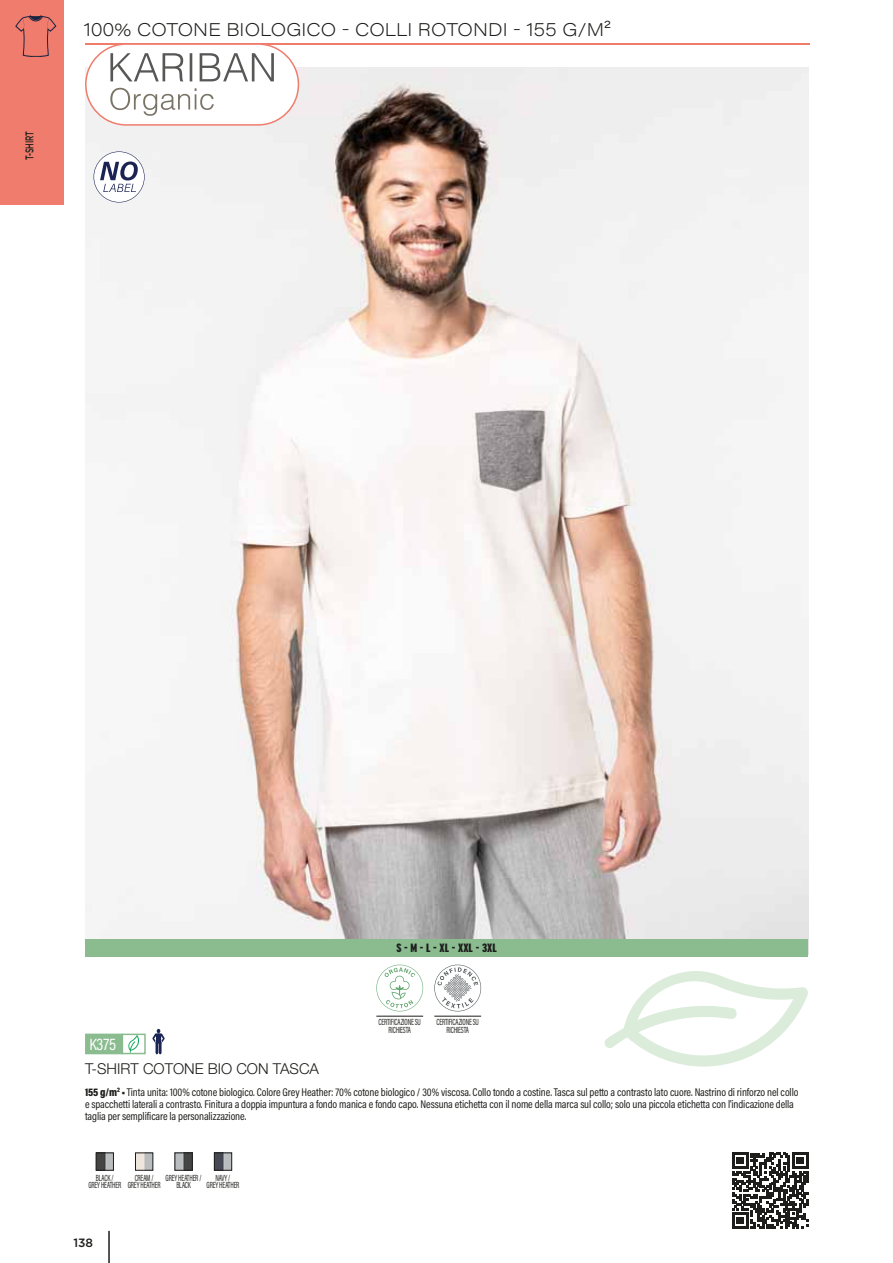
<style>
.page{position:relative;width:893px;height:1263px;background:#fff}
.page>*{position:absolute;margin:0;border:0;box-sizing:border-box;transform-origin:0 0}
.t1{font:200 18px "Acumin Pro Wide";color:#1d1d1b}
.t2{font:16.5px "Acumin Pro Cond";color:#fff}
.t3{font:300 15px "Helvetica Neue";color:#1d1d1b}
.t4{font:900 extra-condensed 12px "Interstate";color:#1d1d1b;scale:1.18 1}
.t5{font:500 12px "Gotham";color:#1d1d1b}
.t6{font:11.25px/12px "Acumin Pro Cond";letter-spacing:-.01em;color:#1d1d1b}
.t7{font:500 11.25px "Gotham";letter-spacing:-.005em;color:#1d1d1b;scale:.65 1}
.t8{font:9px/7.5px "Acumin Pro Cond";letter-spacing:-.025em;color:#1d1d1b;text-align:center;scale:.76 1}
.s1{font-weight:900}
</style>
<div class="page">
<div style="left:0;top:0;width:64px;height:205px;background:#ef7c6c"></div>
<img style="left:85px;top:67px;width:723px;height:872px">
<hr style="left:85px;top:43px;width:724px;height:2px;background:#ef7c6c">
<svg style="left:94px;top:151px;width:51px;height:51px"></svg>
<svg style="left:121px;top:1033px;width:25px;height:22px"></svg>
<svg style="left:376px;top:965px;width:47px;height:46px"></svg>
<svg style="left:434px;top:965px;width:47px;height:46px"></svg>
<svg style="left:605px;top:971px;width:203px;height:95px"></svg>
<img style="left:98px;top:1155px;width:14px;height:13px">
<div style="left:96px;top:1153px;width:18px;height:17px;border:1px solid #1d1d1b"></div>
<img style="left:137px;top:1155px;width:14px;height:13px">
<div style="left:135px;top:1153px;width:18px;height:17px;border:1px solid #1d1d1b"></div>
<img style="left:177px;top:1155px;width:13px;height:13px">
<div style="left:175px;top:1153px;width:17px;height:17px;border:1px solid #1d1d1b"></div>
<img style="left:216px;top:1155px;width:14px;height:13px">
<div style="left:214px;top:1153px;width:18px;height:17px;border:1px solid #1d1d1b"></div>
<svg style="left:732px;top:1153px;width:76px;height:76px"></svg>
<div style="left:85px;top:1033px;width:38px;height:21px;background:#8abc90"></div>
<svg style="left:152px;top:1029px;width:13px;height:25px"></svg>
<div style="left:85px;top:939px;width:723px;height:17px;background:#8abc90"></div>
<hr style="left:108px;top:1231px;width:2px;height:32px;background:#1d1d1b">
<hr style="left:376px;top:1016px;width:47px;height:1px;background:#1d1d1b">
<hr style="left:434px;top:1016px;width:47px;height:1px;background:#1d1d1b">
<div style="left:86px;top:44px;width:212px;height:81px;background:#fff;border-radius:40px"></div>
<div style="left:85px;top:43px;width:214px;height:83px;border:2px solid #ef7c6c;border-radius:40px"></div>
<svg style="left:110px;top:53px;width:164px;height:28px"></svg>
<svg style="left:110px;top:88px;width:104px;height:28px"></svg>
<svg style="left:16px;top:16px;width:40px;height:41px"></svg>
<p class="t7" style="left:24px;top:160px;width:47px;rotate:-90deg">T-SHIRT</p>
<h1 class="t1" style="left:84px;top:19px;width:529px">100% COTONE BIOLOGICO - COLLI ROTONDI - 155 G/M2</h1>
<p class="t4" style="left:396px;top:944px;width:87px">S - M - L - XL - XXL - 3XL</p>
<h2 class="t2" style="left:89px;top:1038px;width:28px">K375</h2>
<p class="t8" style="left:378px;top:1019px;width:57px">CERTIFICAZIONE SU<br>RICHIESTA</p>
<p class="t8" style="left:436px;top:1019px;width:57px">CERTIFICAZIONE SU<br>RICHIESTA</p>
<h3 class="t3" style="left:85px;top:1063px;width:235px">T-SHIRT COTONE BIO CON TASCA</h3>
<p class="t6" style="left:85px;top:1086px;width:715px"><span class="s1">155 g/m</span><sup>2</sup> <span class="s1">•</span> Tinta unita: 100% cotone biologico. Colore Grey Heather: 70% cotone biologico / 30% viscosa. Collo tondo a costine. Tasca sul petto a contrasto lato cuore. Nastrino di rinforzo nel collo e spacchetti laterali a contrasto. Finitura a doppia impuntura a fondo manica e fondo capo. Nessuna etichetta con il nome della marca sul collo; solo una piccola etichetta con l'indicazione della taglia per semplificare la personalizzazione.</p>
<p class="t8" style="left:88px;top:1175px;width:45px">BLACK /<br>GREY HEATHER</p>
<p class="t8" style="left:128px;top:1175px;width:45px">CREAM /<br>GREY HEATHER</p>
<p class="t8" style="left:166px;top:1175px;width:49px">GREY HEATHER /<br>BLACK</p>
<p class="t8" style="left:207px;top:1175px;width:45px">NAVY /<br>GREY HEATHER</p>
<p class="t5" style="left:73px;top:1237px;width:21px">138</p>
</div>
